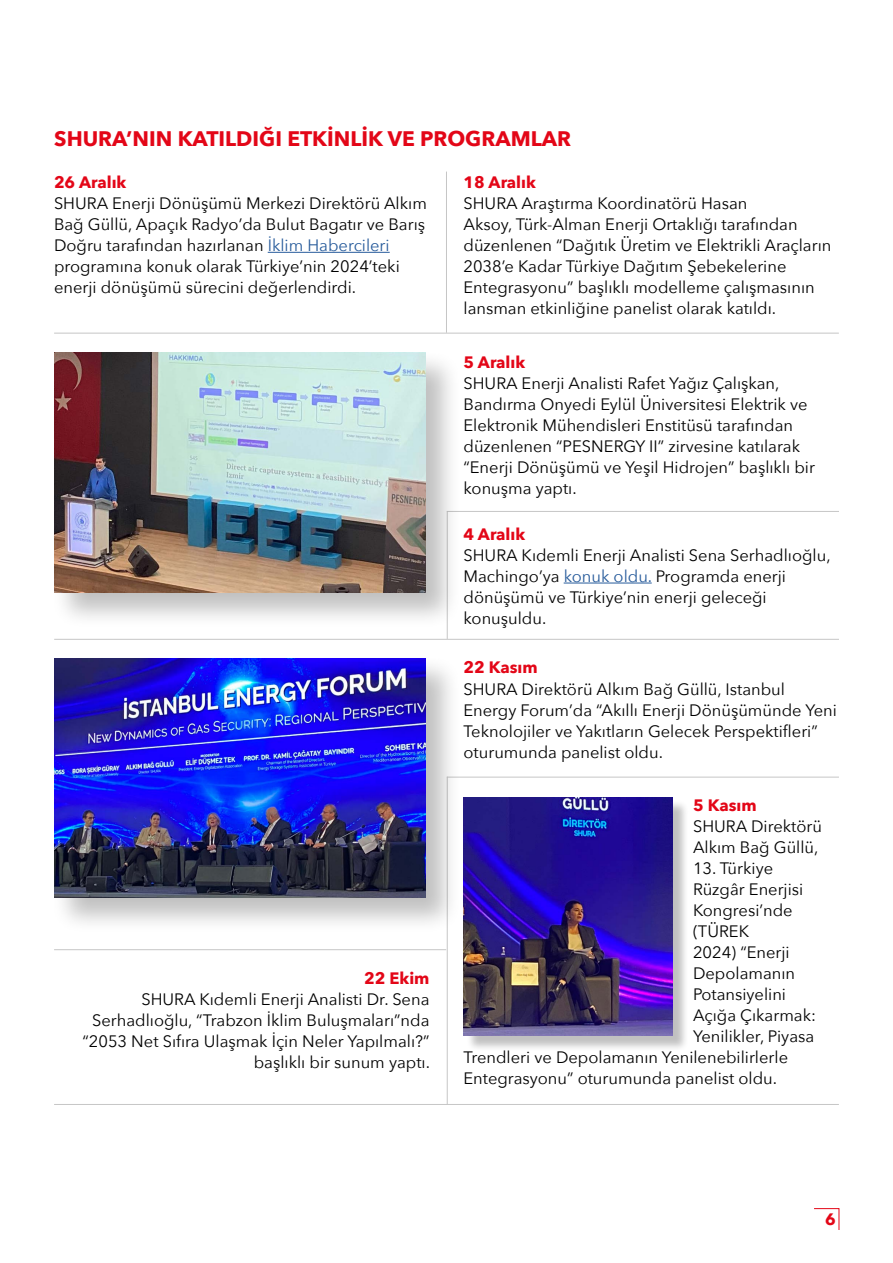
<style>
.page{position:relative;width:893px;height:1263px;background:#fff}
.page>*{position:absolute;margin:0;border:0;box-sizing:border-box;transform-origin:0 0}
.t1{font:700 21px "Avenir Next";color:#e30617}
.t2{font:16.5px/21px "Avenir Next";color:#000}
.t3{font:700 16.5px "Avenir Next";color:#e30617}
.s1{color:#275b9b}
</style>
<div class="page">
<hr style="left:268px;top:252px;width:122px;height:1px;background:#275b9b">
<hr style="left:564px;top:583px;width:88px;height:1px;background:#275b9b">
<div style="left:466px;top:800px;width:223px;height:251px;background:#000;opacity:.25"></div>
<img style="left:463px;top:798px;width:210px;height:237px">
<hr style="left:54px;top:333px;width:785px;height:1px;background:#c6c6c6">
<hr style="left:54px;top:1104px;width:785px;height:1px;background:#c6c6c6">
<hr style="left:54px;top:949px;width:392px;height:1px;background:#c6c6c6">
<hr style="left:54px;top:639px;width:785px;height:1px;background:#c6c6c6">
<hr style="left:447px;top:511px;width:392px;height:1px;background:#c6c6c6">
<hr style="left:447px;top:777px;width:392px;height:1px;background:#c6c6c6">
<hr style="left:446px;top:172px;width:1px;height:161px;background:#c6c6c6">
<hr style="left:447px;top:511px;width:1px;height:128px;background:#c6c6c6">
<hr style="left:447px;top:777px;width:1px;height:327px;background:#c6c6c6">
<div style="left:51px;top:349px;width:411px;height:280px;background:#000;opacity:.25"></div>
<img style="left:55px;top:353px;width:370px;height:239px">
<div style="left:51px;top:654px;width:411px;height:280px;background:#000;opacity:.25"></div>
<img style="left:55px;top:658px;width:370px;height:239px">
<svg style="left:814px;top:1208px;width:26px;height:22px"></svg>
<p class="t1" style="left:54px;top:121px;width:518px">SHURA’NIN KATILDIĞI ETKİNLİK VE PROGRAMLAR</p>
<p class="t3" style="left:54px;top:168px;width:74px">26 Aralık</p>
<p class="t2" style="left:54px;top:192px;width:374px">SHURA Enerji Dönüşümü Merkezi Direktörü Alkım Bağ Güllü, Apaçık Radyo’da Bulut Bagatır ve Barış Doğru tarafından hazırlanan <span class="s1">İklim Habercileri </span>programına konuk olarak Türkiye’nin 2024’teki enerji dönüşümü sürecini değerlendirdi.</p>
<p class="t3" style="left:463px;top:168px;width:74px">18 Aralık</p>
<p class="t2" style="left:463px;top:192px;width:369px">SHURA Araştırma Koordinatörü Hasan<br>Aksoy, Türk-Alman Enerji Ortaklığı tarafından düzenlenen “Dağıtık Üretim ve Elektrikli Araçların 2038’e Kadar Türkiye Dağıtım Şebekelerine Entegrasyonu” başlıklı modelleme çalışmasının lansman etkinliğine panelist olarak katıldı.</p>
<p class="t3" style="left:463px;top:348px;width:63px">5 Aralık</p>
<p class="t2" style="left:463px;top:372px;width:353px">SHURA Enerji Analisti Rafet Yağız Çalışkan, Bandırma Onyedi Eylül Üniversitesi Elektrik ve Elektronik Mühendisleri Enstitüsü tarafından düzenlenen “PESNERGY II” zirvesine katılarak “Enerji Dönüşümü ve Yeşil Hidrojen” başlıklı bir konuşma yaptı.</p>
<p class="t3" style="left:463px;top:520px;width:63px">4 Aralık</p>
<p class="t2" style="left:463px;top:544px;width:369px">SHURA Kıdemli Enerji Analisti Sena Serhadlıoğlu, Machingo’ya <span class="s1">konuk oldu.</span> Programda enerji dönüşümü ve Türkiye’nin enerji geleceği konuşuldu.</p>
<p class="t3" style="left:364px;top:964px;width:67px">22 Ekim</p>
<p class="t2" style="left:83px;top:988px;width:349px;text-align:right">SHURA Kıdemli Enerji Analisti Dr. Sena Serhadlıoğlu, “Trabzon İklim Buluşmaları”nda “2053 Net Sıfıra Ulaşmak İçin Neler Yapılmalı?” başlıklı bir sunum yaptı.</p>
<p class="t3" style="left:463px;top:653px;width:76px">22 Kasım</p>
<p class="t2" style="left:463px;top:677px;width:375px">SHURA Direktörü Alkım Bağ Güllü, Istanbul Energy Forum’da “Akıllı Enerji Dönüşümünde Yeni Teknolojiler ve Yakıtların Gelecek Perspektifleri” oturumunda panelist oldu.</p>
<p class="t3" style="left:693px;top:791px;width:65px">5 Kasım</p>
<p class="t2" style="left:693px;top:815px;width:131px">SHURA Direktörü<br>Alkım Bağ Güllü,</p>
<p class="t2" style="left:693px;top:857px;width:82px">13. Türkiye</p>
<p class="t2" style="left:693px;top:878px;width:112px">Rüzgâr Enerjisi</p>
<p class="t2" style="left:693px;top:899px;width:101px">Kongresi’nde</p>
<p class="t2" style="left:693px;top:920px;width:58px">(TÜREK</p>
<p class="t2" style="left:693px;top:941px;width:98px">2024) “Enerji</p>
<p class="t2" style="left:693px;top:962px;width:104px">Depolamanın</p>
<p class="t2" style="left:693px;top:983px;width:95px">Potansiyelini</p>
<p class="t2" style="left:693px;top:1004px;width:125px">Açığa Çıkarmak:</p>
<p class="t2" style="left:693px;top:1025px;width:123px">Yenilikler, Piyasa</p>
<p class="t2" style="left:463px;top:1046px;width:326px">Trendleri ve Depolamanın Yenilenebilirlerle</p>
<p class="t2" style="left:463px;top:1067px;width:315px">Entegrasyonu” oturumunda panelist oldu.</p>
<p class="t3" style="left:825px;top:1205px;width:12px">6</p>
</div>
